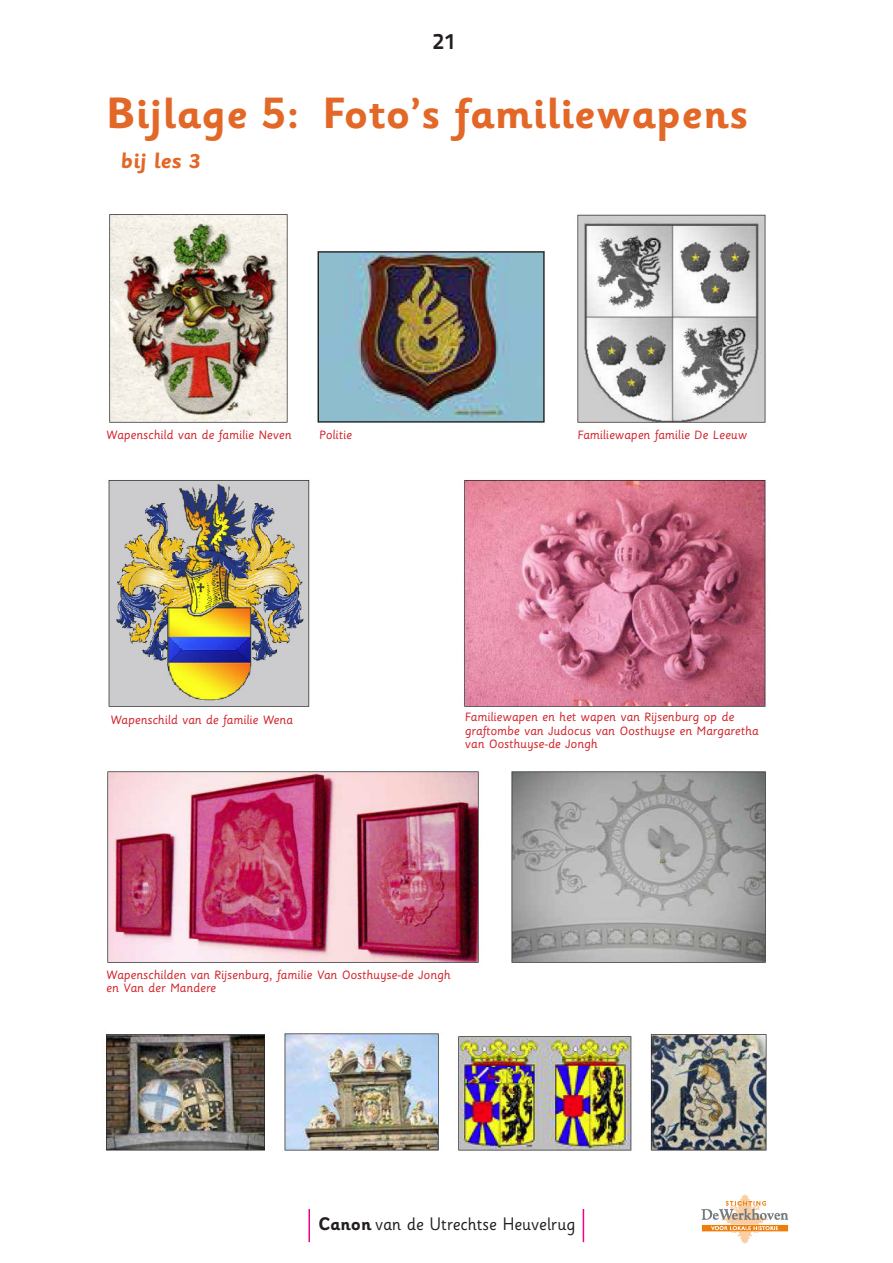
<style>
.page{position:relative;width:893px;height:1263px;background:#fff}
.page>*{position:absolute;margin:0;border:0;box-sizing:border-box;transform-origin:0 0}
.Hoofdstuk_Kopjes_les{font:700 43.5px "Sassoon Infant Std";letter-spacing:.01em;color:#e36727}
.Hoofdstuk_Kopjes_les-2{font:700 22.5px "Sassoon Primary Std";color:#e36727}
.t1{font:22.5px "Titillium Text 14 L 800 wt";color:#231f20}
.t2{font:18px "Sassoon Infant Std";color:#231f20}
.bijschrift{font:13.5px/13.5px "Sassoon Primary Std";color:#d1232a}
.s1{font-weight:700}
</style>
<div class="page">
<hr style="left:308px;top:1209px;width:2px;height:33px;background:#ed028c">
<hr style="left:583px;top:1209px;width:1px;height:33px;background:#ed028c">
<img style="left:702px;top:1195px;width:86px;height:48px">
<img style="left:108px;top:214px;width:658px;height:493px">
<img style="left:106px;top:771px;width:661px;height:380px">
<div style="left:106px;top:430px;width:665px;height:46px;background:#fff"></div>
<div style="left:106px;top:969px;width:376px;height:55px;background:#fff"></div>
<p class="t1" style="left:432px;top:27px;width:25px">21</p>
<p class="Hoofdstuk_Kopjes_les" style="left:106px;top:87px;width:643px">Bijlage 5: Foto’s familiewapens</p>
<p class="Hoofdstuk_Kopjes_les-2" style="left:120px;top:149px;width:81px">bij les 3</p>
<p class="bijschrift" style="left:106px;top:428px;width:187px">Wapenschild van de familie Neven</p>
<p class="bijschrift" style="left:319px;top:428px;width:34px">Politie</p>
<p class="bijschrift" style="left:577px;top:428px;width:171px">Familiewapen familie De Leeuw</p>
<p class="bijschrift" style="left:111px;top:713px;width:184px">Wapenschild van de familie Wena</p>
<p class="bijschrift" style="left:465px;top:710px;width:295px">Familiewapen en het wapen van Rijsenburg op de graftombe van Judocus van Oosthuyse en Margaretha van Oosthuyse-de Jongh</p>
<p class="bijschrift" style="left:106px;top:968px;width:346px">Wapenschilden van Rijsenburg, familie Van Oosthuyse-de Jongh</p>
<p class="bijschrift" style="left:106px;top:981px;width:111px">en Van der Mandere</p>
<p class="t2" style="left:319px;top:1212px;width:258px"><span class="s1">Canon</span> van de Utrechtse Heuvelrug</p>
</div>
